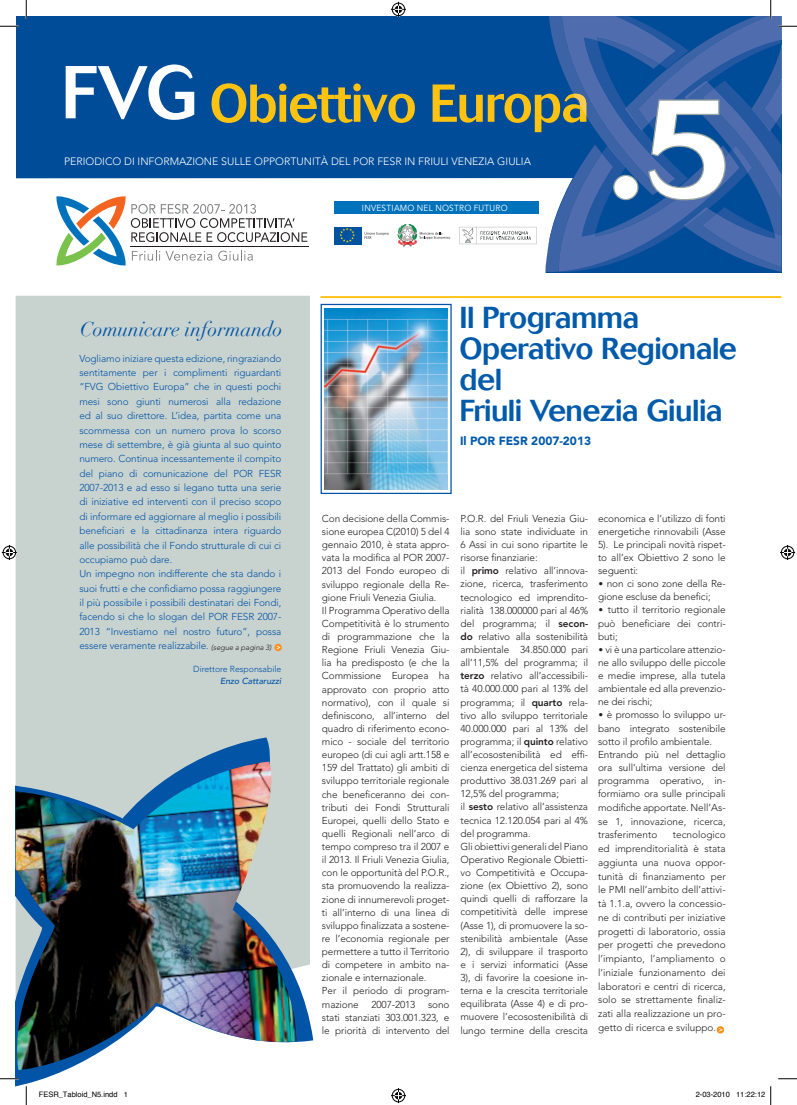
<style>
.page{position:relative;width:797px;height:1105px;background:#fff}
.page>*{position:absolute;margin:0;border:0;box-sizing:border-box;transform-origin:0 0}
.t1{font:500 30px/31.2px "Cosmos";letter-spacing:-.02em;color:#015aaa}
.t2{font:italic 20px "Didot";color:#0154a6}
.t3{font:900 11.88px "Avenir";color:#015aaa}
.t4{font:300 10.62px "Avenir";color:#fff}
.t5{font:300 10px/13.1px "Avenir";letter-spacing:-.01em;color:#231f20;text-align:justify}
.t6{font:300 10px/14.4px "Avenir";letter-spacing:-.01em;color:#0154a6}
.t7{font:8.75px "Avenir";letter-spacing:.03em;color:#fff;scale:.95 1}
.t8{font:300 8.75px "Avenir";letter-spacing:-.005em;color:#0154a6}
.t9{font:italic 500 8.75px "Avenir";letter-spacing:-.005em;color:#0154a6}
.t10{font:7.5px "Helvetica";color:#000}
.s1{font-style:italic;font-size:7.5px;color:#231f20}
.s2{font-weight:800}
.s3{font-family:"DIN Light Alternate";font-weight:400}
</style>
<div class="page">
<div style="left:16px;top:296px;width:294px;height:441px;background:#c8d2cf"></div>
<svg style="left:16px;top:737px;width:297px;height:350px;fill:#c8d2cf"></svg>
<hr style="left:320px;top:296px;width:461px;height:2px;background:#fec210">
<img style="left:15px;top:762px;width:282px;height:308px">
<div style="left:16px;top:16px;width:765px;height:256px;background:#014c98"></div>
<div style="left:16px;top:178px;width:556px;height:95px;background:#fff"></div>
<svg style="left:320px;top:304px;width:131px;height:190px"></svg>
<img style="left:325px;top:308px;width:122px;height:182px">
<svg style="left:274px;top:644px;width:8px;height:7px"></svg>
<svg style="left:716px;top:1026px;width:8px;height:7px"></svg>
<svg style="left:719px;top:1028px;width:3px;height:4px"></svg>
<svg style="left:0;top:25px;width:19px;height:2px"></svg>
<svg style="left:0;top:1078px;width:19px;height:1px"></svg>
<svg style="left:778px;top:1078px;width:19px;height:1px"></svg>
<svg style="left:25px;top:0;width:2px;height:19px"></svg>
<svg style="left:25px;top:1086px;width:2px;height:19px"></svg>
<svg style="left:55px;top:0;width:742px;height:272px"></svg>
<svg style="left:391px;top:1088px;width:15px;height:15px"></svg>
<svg style="left:2px;top:545px;width:15px;height:15px"></svg>
<svg style="left:780px;top:545px;width:15px;height:15px"></svg>
<svg style="left:770px;top:1086px;width:1px;height:19px"></svg>
<p class="t4" style="left:64px;top:156px;width:468px">PERIODICO DI INFORMAZIONE SULLE OPPORTUNITÀ DEL POR FESR IN FRIULI VENEZIA GIULIA</p>
<h2 class="t2" style="left:80px;top:317px;width:204px">Comunicare informando</h2>
<p class="t6" style="left:79px;top:351px;width:203px">Vogliamo iniziare questa edizione, ringraziando sentitamente per i complimenti riguardanti “FVG Obiettivo Europa” che in questi pochi mesi sono giunti numerosi alla redazione ed al suo direttore. L’idea, partita come una scommessa con un numero prova lo scorso mese di settembre, è già giunta al suo quinto numero. Continua incessantemente il compito del piano di comunicazione del POR FESR 2007-2013 e ad esso si legano tutta una serie di iniziative ed interventi con il preciso scopo di informare ed aggiornare al meglio i possibili beneficiari e la cittadinanza intera riguardo alle possibilità che il Fondo strutturale di cui ci occupiamo può dare.<br>Un impegno non indifferente che sta dando i suoi frutti e che confidiamo possa raggiungere il più possibile i possibili destinatari dei Fondi, facendo si che lo slogan del POR FESR 2007- 2013 “Investiamo nel nostro futuro”, possa essere veramente realizzabile. <span class="s1">(segue a pagina 3)</span></p>
<p class="t8" style="left:193px;top:664px;width:90px">Direttore Responsabile</p>
<p class="t9" style="left:220px;top:675px;width:63px">Enzo Cattaruzzi</p>
<p class="t7" style="left:362px;top:203px;width:155px">INVESTIAMO NEL NOSTRO FUTURO</p>
<h1 class="t1" style="left:459px;top:302px;width:279px">Il Programma<br>Operativo Regionale del<br>Friuli Venezia Giulia</h1>
<p class="t3" style="left:460px;top:434px;width:132px">Il POR FESR 2007-2013</p>
<p class="t5" style="left:322px;top:512px;width:129px;text-align:left">Con decisione della Commis&shy;sione europea C(2010) 5 del 4 gennaio 2010, è stata appro&shy;vata la modifica al POR 2007-<br>2013 del Fondo europeo di sviluppo regionale della Re&shy;gione Friuli Venezia Giulia.<br>Il Programma Operativo della<br>Competitività è lo strumento di programmazione che la<br>Regione Friuli Venezia Giu&shy;lia ha predisposto (e che la<br>Commissione Europea ha approvato con proprio atto normativo), con il quale si definiscono, all’interno del quadro di riferimento econo&shy;mico - sociale del territorio europeo (di cui agli artt.158 e<br>159 del Trattato) gli ambiti di sviluppo territoriale regionale che beneficeranno dei con&shy;tributi dei Fondi Strutturali<br>Europei, quelli dello Stato e quelli Regionali nell’arco di tempo compreso tra il 2007 e il 2013. Il Friuli Venezia Giulia, con le opportunità del P.O.R., sta promuovendo la realizza&shy;zione di innumerevoli proget&shy;ti all’interno di una linea di sviluppo finalizzata a sostene&shy;re l’economia regionale per permettere a tutto il Territorio di competere in ambito na&shy;zionale e internazionale.<br>Per il periodo di program&shy;mazione</p>
<p class="t5" style="left:371px;top:997px;width:46px">2007-2013</p>
<p class="t5" style="left:322px;top:997px;width:129px;text-indent:106px">sono stati stanziati 303.001.323, e le priorità di intervento del</p>
<p class="t5" style="left:460px;top:512px;width:129px;text-align:left">P.O.R. del Friuli Venezia Giu&shy;lia sono state individuate in<br>6 Assi in cui sono ripartite le risorse finanziarie:<br>il <span class="s2">primo</span> relativo all’innova&shy;zione, ricerca, trasferimento tecnologico ed imprendito&shy;rialità 138.000000 pari al 46% del programma; il <span class="s2">secon&shy;do</span> relativo alla sostenibilità ambientale 34.850.000 pari all’11,5% del programma; il <span class="s2">terzo</span> relativo all’accessibili&shy;tà 40.000.000 pari al 13% del programma; il <span class="s2">quarto</span> rela&shy;tivo allo sviluppo territoriale<br>40.000.000 pari al 13% del programma; il <span class="s2">quinto</span> relativo all’ecosostenibilità ed effi&shy;cienza energetica del sistema produttivo 38.031.269 pari al<br>12,5% del programma;<br>il <span class="s2">sesto</span> relativo all’assistenza tecnica 12.120.054 pari al 4% del programma.<br>Gli obiettivi generali del Piano<br>Operativo Regionale Obietti&shy;vo Competitività e Occupa&shy;zione (ex Obiettivo 2), sono quindi quelli di rafforzare la competitività delle imprese (Asse 1), di promuovere la so&shy;stenibilità ambientale (Asse<br>2), di sviluppare il trasporto e i servizi informatici (Asse<br>3), di favorire la coesione in&shy;terna e la crescita territoriale equilibrata (Asse 4) e di pro&shy;muovere l’ecosostenibilità di lungo termine della crescita</p>
<p class="t5" style="left:598px;top:512px;width:129px">economica e l’utilizzo di fonti energetiche rinnovabili (Asse 5). Le principali novità rispet&shy;to all’ex Obiettivo 2 sono le seguenti:</p>
<p class="t5" style="left:598px;top:577px;width:129px"><span class="s3">•</span> non ci sono zone della Re&shy;gione escluse da benefici;</p>
<p class="t5" style="left:598px;top:603px;width:129px"><span class="s3">•</span> tutto il territorio regionale può beneficiare dei contri&shy;buti;</p>
<p class="t5" style="left:598px;top:643px;width:129px"><span class="s3">•</span> vi è una particolare attenzio&shy;ne allo sviluppo delle piccole e medie imprese, alla tutela ambientale ed alla prevenzio&shy;ne dei rischi;</p>
<p class="t5" style="left:598px;top:708px;width:129px;text-align:left"><span class="s3">•</span> è promosso lo sviluppo ur&shy;bano integrato sostenibile sotto il profilo ambientale.<br>Entrando più nel dettaglio ora sull’ultima versione del programma operativo, in&shy;formiamo ora sulle principali modifiche apportate. Nell’As&shy;se 1, innovazione, ricerca, trasferimento</p>
<p class="t5" style="left:598px;top:828px;width:129px;line-height:13.8px;text-indent:75px">tecnologico ed imprenditorialità è stata aggiunta una nuova oppor&shy;tunità di finanziamento per le PMI nell’ambito dell’attivi&shy;tà 1.1.a, ovvero la concessio&shy;ne di contributi per iniziative progetti di laboratorio, ossia per progetti che prevedono l’impianto, l’ampliamento o l’iniziale funzionamento dei laboratori e centri di ricerca, solo se strettamente finaliz&shy;zati alla realizzazione un pro&shy;getto di ricerca e sviluppo.</p>
<p class="t10" style="left:39px;top:1089px;width:91px">FESR_Tabloid_N5.indd 1</p>
<p class="t10" style="left:695px;top:1089px;width:71px">2-03-2010 11:22:12</p>
</div>
